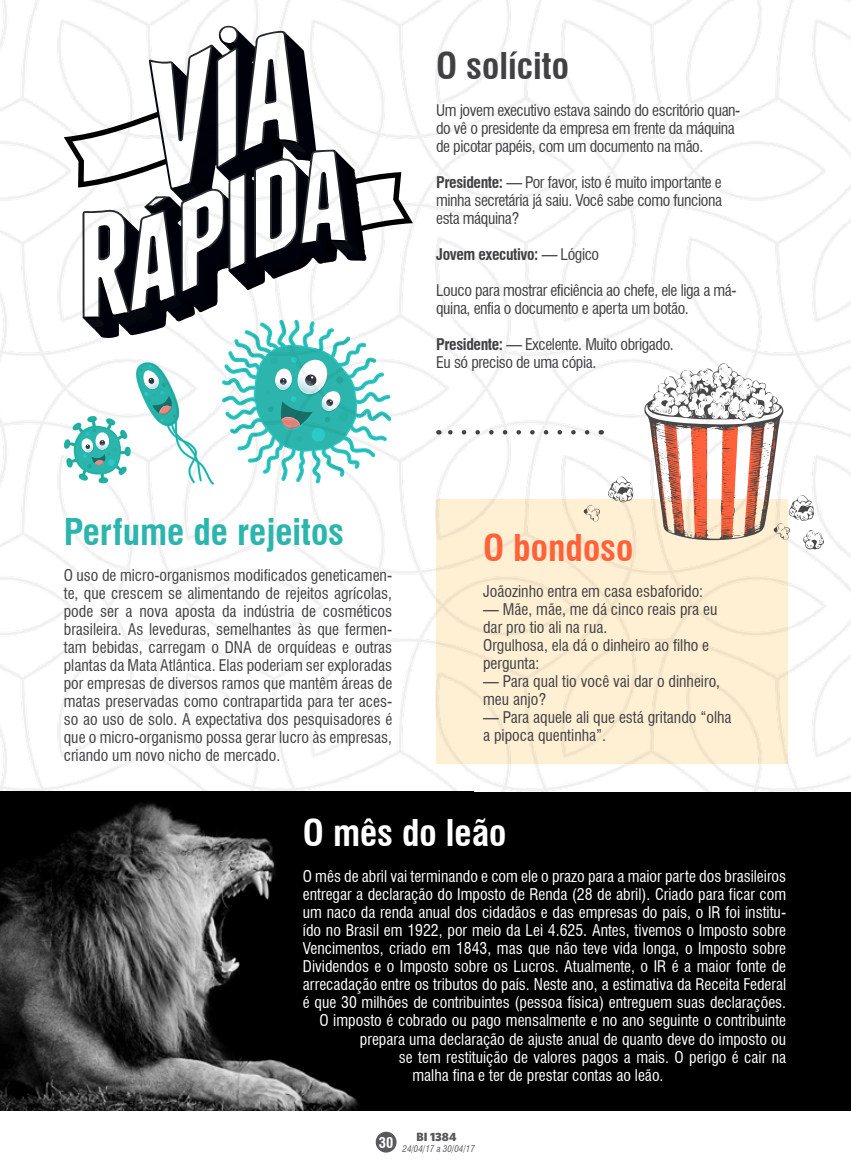
<style>
.page{position:relative;width:851px;height:1170px;background:#fff}
.page>*{position:absolute;margin:0;border:0;box-sizing:border-box;transform-origin:0 0}
.t1{font:700 condensed 36px "Swiss 721 BT";color:#2bb5ad}
.t2{font:700 condensed 36px "Swiss 721 BT";color:#fff}
.t3{font:700 condensed 36px "Swiss 721 BT";color:#414042}
.t4{font:700 condensed 36px "Swiss 721 BT";color:#ff613b}
.t5{font:condensed 15.75px/18px "Swiss 721 BT";letter-spacing:-.025em;color:#414042}
.t6{font:condensed 15.75px "Swiss 721 BT";color:#fff}
.t7{font:condensed 15.75px/18px "Swiss 721 BT";color:#414042}
.t8{font:700 condensed 15.75px "Swiss 721 BT";letter-spacing:-.025em;color:#414042}
.t9{font:700 condensed 14.4px "Swiss 721 BT";color:#fff}
.t10{font:900 12px "Whitney HTF";color:#58595b}
.t11{font:italic condensed 9px "Swiss 721 BT";color:#58595b}
.s1{font-weight:700}
.s2{font-weight:400}
</style>
<div class="page">
<div style="left:375px;top:1131px;width:21px;height:21px;background:#58595b;border-radius:50%"></div>
<img style="left:0;top:0;width:850px;height:791px">
<div style="left:436px;top:499px;width:351px;height:264px;background:#fff0d4"></div>
<div style="left:0;top:791px;width:850px;height:319px;background:#000"></div>
<img style="left:0;top:803px;width:358px;height:307px">
<svg style="left:583px;top:474px;width:50px;height:48px"></svg>
<svg style="left:642px;top:362px;width:182px;height:187px"></svg>
<svg style="left:445px;top:430px;width:142px;height:4px"></svg>
<svg style="left:63px;top:26px;width:350px;height:458px"></svg>
<h1 class="t3" style="left:436px;top:45px;width:134px">O solícito</h1>
<p class="t5" style="left:436px;top:101px;width:306px">Um jovem executivo estava saindo do escritório quan&shy;do vê o presidente da empresa em frente da máquina de picotar papéis, com um documento na mão.</p>
<p class="t5" style="left:436px;top:173px;width:287px;text-align:justify"><span class="s1">Presidente:</span> — Por favor, isto é muito importante e minha secretária já saiu. Você sabe como funciona esta máquina?</p>
<p class="t8" style="left:436px;top:244px;width:165px">Jovem executivo: <span class="s2">— Lógico</span></p>
<p class="t5" style="left:436px;top:281px;width:302px">Louco para mostrar eficiência ao chefe, ele liga a má&shy;quina, enfia o documento e aperta um botão.</p>
<p class="t5" style="left:436px;top:335px;width:239px"><span class="s1">Presidente:</span> — Excelente. Muito obrigado.<br>Eu só preciso de uma cópia.</p>
<h1 class="t1" style="left:64px;top:510px;width:282px">Perfume de rejeitos</h1>
<p class="t5" style="left:64px;top:566px;width:330px;text-align:justify">O uso de micro-organismos modificados geneticamen&shy;te, que crescem se alimentando de rejeitos agrícolas, pode ser a nova aposta da indústria de cosméticos brasileira. As leveduras, semelhantes às que fermen&shy;tam bebidas, carregam o DNA de orquídeas e outras plantas da Mata Atlântica. Elas poderiam ser exploradas por empresas de diversos ramos que mantêm áreas de matas preservadas como contrapartida para ter aces&shy;so ao uso de solo. A expectativa dos pesquisadores é que o micro-organismo possa gerar lucro às empresas, criando um novo nicho de mercado.</p>
<h1 class="t4" style="left:483px;top:526px;width:152px">O bondoso</h1>
<p class="t7" style="left:483px;top:582px;width:221px">Joãozinho entra em casa esbaforido:</p>
<p class="t7" style="left:483px;top:600px;width:236px">— Mãe, mãe, me dá cinco reais pra eu dar pro tio ali na rua.<br>Orgulhosa, ela dá o dinheiro ao filho e pergunta:</p>
<p class="t7" style="left:483px;top:672px;width:238px">— Para qual tio você vai dar o dinheiro, meu anjo?</p>
<p class="t7" style="left:483px;top:708px;width:250px">— Para aquele ali que está gritando “olha a pipoca quentinha”.</p>
<h1 class="t2" style="left:303px;top:811px;width:205px">O mês do leão</h1>
<p class="t6" style="left:303px;top:867px;width:485px">O mês de abril vai terminando e com ele o prazo para a maior parte dos brasileiros</p>
<p class="t6" style="left:303px;top:885px;width:484px">entregar a declaração do Imposto de Renda (28 de abril). Criado para ficar com</p>
<p class="t6" style="left:303px;top:903px;width:485px">um naco da renda anual dos cidadãos e das empresas do país, o IR foi institu-</p>
<p class="t6" style="left:303px;top:921px;width:484px">ído no Brasil em 1922, por meio da Lei 4.625. Antes, tivemos o Imposto sobre</p>
<p class="t6" style="left:303px;top:939px;width:484px">Vencimentos, criado em 1843, mas que não teve vida longa, o Imposto sobre</p>
<p class="t6" style="left:303px;top:957px;width:484px">Dividendos e o Imposto sobre os Lucros. Atualmente, o IR é a maior fonte de</p>
<p class="t6" style="left:303px;top:975px;width:484px">arrecadação entre os tributos do país. Neste ano, a estimativa da Receita Federal</p>
<p class="t6" style="left:303px;top:993px;width:485px">é que 30 milhões de contribuintes (pessoa física) entreguem suas declarações.</p>
<p class="t6" style="left:319px;top:1011px;width:468px">O imposto é cobrado ou pago mensalmente e no ano seguinte o contribuinte</p>
<p class="t6" style="left:360px;top:1029px;width:428px">prepara uma declaração de ajuste anual de quanto deve do imposto ou</p>
<p class="t6" style="left:399px;top:1047px;width:388px">se tem restituição de valores pagos a mais. O perigo é cair na</p>
<p class="t6" style="left:412px;top:1065px;width:252px">malha fina e ter de prestar contas ao leão.</p>
<p class="t9" style="left:379px;top:1133px;width:16px">30</p>
<p class="t10" style="left:416px;top:1128px;width:41px">BI 1384</p>
<p class="t11" style="left:402px;top:1143px;width:74px">24/04/17 a 30/04/17</p>
</div>
